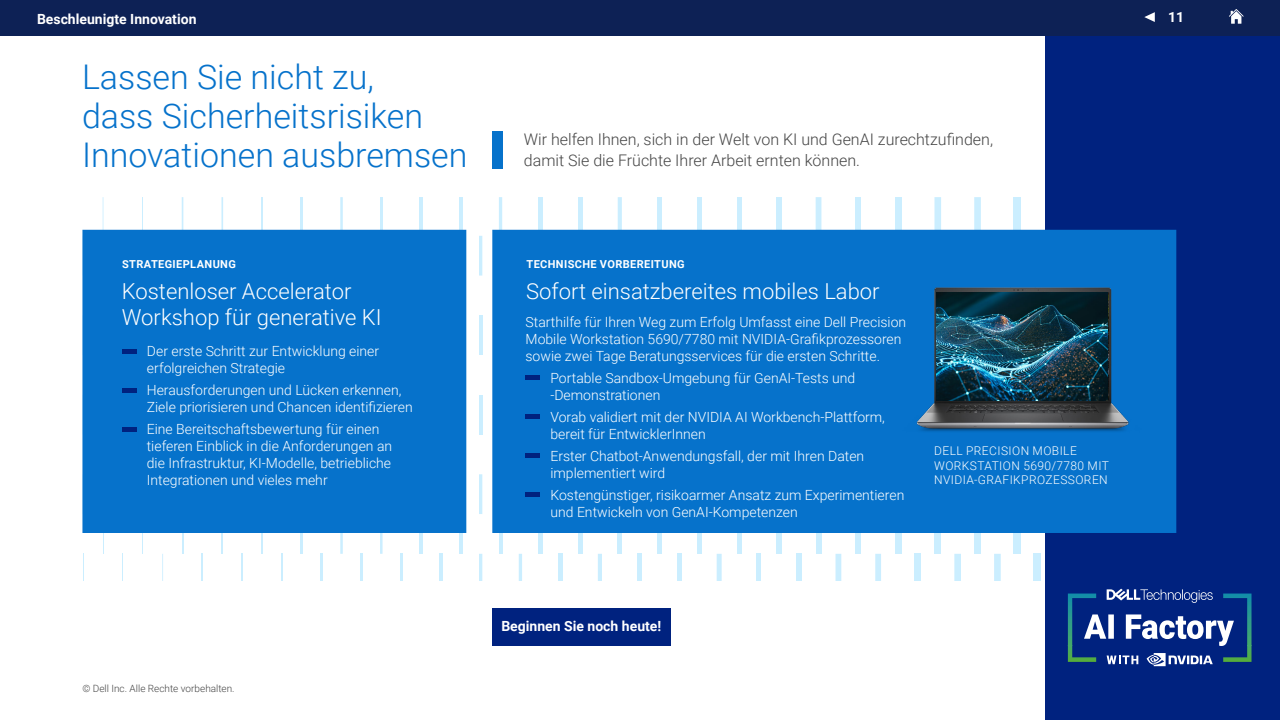
<style>
.page{position:relative;width:1280px;height:720px;background:#fff}
.page>*{position:absolute;margin:0;border:0;box-sizing:border-box;transform-origin:0 0}
.t1{font:300 34px/39px "Roboto";color:#0672cb}
.t2{font:300 22px/26.4px "Roboto";color:#fff}
.body_charcoal_16pt{font:300 16px/21px "Roboto";color:#444}
.body_white_16pt{font:300 14px/17px "Roboto";color:#fff}
.t3{font:700 14px "Roboto";color:#fff}
.t4{font:300 12px/14.4px "Roboto";letter-spacing:.035em;color:#fff}
.t5{font:700 11px "Roboto";letter-spacing:.035em;color:#fff}
.t6{font:300 10px "Roboto";color:#444}
</style>
<div class="page">
<div style="left:0;top:0;width:1280px;height:36px;background:#0d2155"></div>
<svg style="left:1229px;top:9px;width:15px;height:15px"></svg>
<hr style="left:142px;top:197px;width:1px;height:39px;background:#cbeeff">
<hr style="left:103px;top:197px;width:1px;height:39px;background:#cbeeff">
<div style="left:1014px;top:197px;width:7px;height:39px;background:#cbeeff"></div>
<div style="left:974px;top:197px;width:7px;height:39px;background:#cbeeff"></div>
<div style="left:934px;top:197px;width:7px;height:39px;background:#cbeeff"></div>
<div style="left:895px;top:197px;width:6px;height:39px;background:#cbeeff"></div>
<div style="left:855px;top:197px;width:6px;height:39px;background:#cbeeff"></div>
<div style="left:776px;top:197px;width:6px;height:39px;background:#cbeeff"></div>
<div style="left:816px;top:197px;width:5px;height:39px;background:#cbeeff"></div>
<div style="left:697px;top:197px;width:5px;height:39px;background:#cbeeff"></div>
<div style="left:737px;top:197px;width:5px;height:39px;background:#cbeeff"></div>
<div style="left:657px;top:197px;width:5px;height:39px;background:#cbeeff"></div>
<hr style="left:618px;top:197px;width:4px;height:39px;background:#cbeeff">
<hr style="left:578px;top:197px;width:4px;height:39px;background:#cbeeff">
<hr style="left:538px;top:197px;width:4px;height:39px;background:#cbeeff">
<hr style="left:459px;top:197px;width:3px;height:39px;background:#cbeeff">
<hr style="left:499px;top:197px;width:3px;height:39px;background:#cbeeff">
<hr style="left:419px;top:197px;width:4px;height:39px;background:#cbeeff">
<hr style="left:340px;top:197px;width:3px;height:39px;background:#cbeeff">
<hr style="left:301px;top:197px;width:2px;height:39px;background:#cbeeff">
<hr style="left:380px;top:197px;width:3px;height:39px;background:#cbeeff">
<hr style="left:261px;top:197px;width:2px;height:39px;background:#cbeeff">
<hr style="left:221px;top:197px;width:2px;height:39px;background:#cbeeff">
<hr style="left:182px;top:197px;width:1px;height:39px;background:#cbeeff">
<hr style="left:479px;top:236px;width:3px;height:40px;background:#cbeeff">
<hr style="left:479px;top:315px;width:3px;height:40px;background:#cbeeff">
<hr style="left:479px;top:395px;width:3px;height:40px;background:#cbeeff">
<hr style="left:479px;top:474px;width:3px;height:40px;background:#cbeeff">
<hr style="left:142px;top:514px;width:1px;height:40px;background:#cbeeff">
<hr style="left:103px;top:514px;width:1px;height:40px;background:#cbeeff">
<div style="left:1014px;top:514px;width:7px;height:40px;background:#cbeeff"></div>
<div style="left:974px;top:514px;width:7px;height:40px;background:#cbeeff"></div>
<div style="left:934px;top:514px;width:7px;height:40px;background:#cbeeff"></div>
<div style="left:895px;top:514px;width:6px;height:40px;background:#cbeeff"></div>
<div style="left:855px;top:514px;width:6px;height:40px;background:#cbeeff"></div>
<div style="left:776px;top:514px;width:6px;height:40px;background:#cbeeff"></div>
<div style="left:816px;top:514px;width:5px;height:40px;background:#cbeeff"></div>
<div style="left:697px;top:514px;width:5px;height:40px;background:#cbeeff"></div>
<div style="left:737px;top:514px;width:5px;height:40px;background:#cbeeff"></div>
<div style="left:657px;top:514px;width:5px;height:40px;background:#cbeeff"></div>
<hr style="left:618px;top:514px;width:4px;height:40px;background:#cbeeff">
<hr style="left:578px;top:514px;width:4px;height:40px;background:#cbeeff">
<hr style="left:538px;top:514px;width:4px;height:40px;background:#cbeeff">
<hr style="left:459px;top:514px;width:3px;height:40px;background:#cbeeff">
<hr style="left:499px;top:514px;width:3px;height:40px;background:#cbeeff">
<hr style="left:419px;top:514px;width:4px;height:40px;background:#cbeeff">
<hr style="left:340px;top:514px;width:3px;height:40px;background:#cbeeff">
<hr style="left:301px;top:514px;width:2px;height:40px;background:#cbeeff">
<hr style="left:380px;top:514px;width:3px;height:40px;background:#cbeeff">
<hr style="left:261px;top:514px;width:2px;height:40px;background:#cbeeff">
<hr style="left:221px;top:514px;width:2px;height:40px;background:#cbeeff">
<hr style="left:182px;top:514px;width:1px;height:40px;background:#cbeeff">
<svg style="left:162px;top:554px;width:1px;height:27px"></svg>
<svg style="left:83px;top:554px;width:1px;height:27px"></svg>
<div style="left:1033px;top:554px;width:8px;height:27px;background:#cbeeff"></div>
<div style="left:994px;top:554px;width:7px;height:27px;background:#cbeeff"></div>
<div style="left:954px;top:554px;width:7px;height:27px;background:#cbeeff"></div>
<div style="left:915px;top:554px;width:6px;height:27px;background:#cbeeff"></div>
<div style="left:875px;top:554px;width:6px;height:27px;background:#cbeeff"></div>
<div style="left:796px;top:554px;width:6px;height:27px;background:#cbeeff"></div>
<div style="left:836px;top:554px;width:5px;height:27px;background:#cbeeff"></div>
<div style="left:717px;top:554px;width:5px;height:27px;background:#cbeeff"></div>
<div style="left:756px;top:554px;width:5px;height:27px;background:#cbeeff"></div>
<div style="left:677px;top:554px;width:5px;height:27px;background:#cbeeff"></div>
<hr style="left:638px;top:554px;width:4px;height:27px;background:#cbeeff">
<hr style="left:598px;top:554px;width:4px;height:27px;background:#cbeeff">
<hr style="left:558px;top:554px;width:4px;height:27px;background:#cbeeff">
<hr style="left:479px;top:554px;width:3px;height:27px;background:#cbeeff">
<hr style="left:519px;top:554px;width:3px;height:27px;background:#cbeeff">
<hr style="left:439px;top:554px;width:4px;height:27px;background:#cbeeff">
<hr style="left:360px;top:554px;width:3px;height:27px;background:#cbeeff">
<hr style="left:320px;top:554px;width:3px;height:27px;background:#cbeeff">
<hr style="left:400px;top:554px;width:2px;height:27px;background:#cbeeff">
<hr style="left:281px;top:554px;width:2px;height:27px;background:#cbeeff">
<hr style="left:241px;top:554px;width:2px;height:27px;background:#cbeeff">
<svg style="left:202px;top:554px;width:1px;height:27px"></svg>
<div style="left:1045px;top:36px;width:235px;height:684px;background:#00227f"></div>
<svg style="left:1144px;top:12px;width:11px;height:10px"></svg>
<div style="left:492px;top:608px;width:178px;height:37px;background:#00227f"></div>
<div style="left:492px;top:230px;width:684px;height:303px;background:#0672cb"></div>
<div style="left:526px;top:375px;width:14px;height:5px;background:#00227f"></div>
<div style="left:526px;top:414px;width:14px;height:5px;background:#00227f"></div>
<div style="left:526px;top:453px;width:14px;height:5px;background:#00227f"></div>
<div style="left:526px;top:492px;width:14px;height:5px;background:#00227f"></div>
<div style="left:82px;top:230px;width:384px;height:303px;background:#0672cb"></div>
<hr style="left:122px;top:349px;width:15px;height:4px;background:#00227f">
<hr style="left:122px;top:388px;width:15px;height:4px;background:#00227f">
<hr style="left:122px;top:427px;width:15px;height:4px;background:#00227f">
<img style="left:917px;top:287px;width:212px;height:145px">
<img style="left:936px;top:292px;width:172px;height:108px">
<svg style="left:1068px;top:589px;width:184px;height:77px"></svg>
<div style="left:492px;top:132px;width:11px;height:37px;background:#0672cb"></div>
<p class="t3" style="left:37px;top:9px;width:161px">Beschleunigte Innovation</p>
<p class="t3" style="left:1168px;top:7px;width:18px">11</p>
<p class="t1" style="left:82px;top:56px;width:387px">Lassen Sie nicht zu,<br>dass Sicherheitsrisiken<br>Innovationen ausbremsen</p>
<p class="t5" style="left:122px;top:257px;width:115px">STRATEGIEPLANUNG</p>
<p class="t2" style="left:122px;top:277px;width:261px">Kostenloser Accelerator<br>Workshop für generative KI</p>
<p class="body_white_16pt" style="left:147px;top:342px;width:234px">Der erste Schritt zur Entwicklung einer erfolgreichen Strategie</p>
<p class="body_white_16pt" style="left:147px;top:381px;width:267px">Herausforderungen und Lücken erkennen,<br>Ziele priorisieren und Chancen identifizieren</p>
<p class="body_white_16pt" style="left:147px;top:420px;width:247px">Eine Bereitschaftsbewertung für einen tieferen Einblick in die Anforderungen an die Infrastruktur, KI-Modelle, betriebliche Integrationen und vieles mehr</p>
<p class="body_charcoal_16pt" style="left:524px;top:129px;width:471px">Wir helfen Ihnen, sich in der Welt von KI und GenAI zurechtzufinden, damit Sie die Früchte Ihrer Arbeit ernten können.</p>
<p class="t5" style="left:526px;top:257px;width:160px">TECHNISCHE VORBEREITUNG</p>
<p class="t2" style="left:526px;top:277px;width:355px">Sofort einsatzbereites mobiles Labor</p>
<p class="body_white_16pt" style="left:526px;top:313px;width:382px">Starthilfe für Ihren Weg zum Erfolg Umfasst eine Dell Precision<br>Mobile Workstation 5690/7780 mit NVIDIA-Grafikprozessoren sowie zwei Tage Beratungsservices für die ersten Schritte.</p>
<p class="body_white_16pt" style="left:550px;top:369px;width:306px">Portable Sandbox-Umgebung für GenAI-Tests und -Demonstrationen</p>
<p class="body_white_16pt" style="left:550px;top:408px;width:336px">Vorab validiert mit der NVIDIA AI Workbench-Plattform, bereit für EntwicklerInnen</p>
<p class="body_white_16pt" style="left:550px;top:447px;width:315px">Erster Chatbot-Anwendungsfall, der mit Ihren Daten implementiert wird</p>
<p class="body_white_16pt" style="left:550px;top:486px;width:355px">Kostengünstiger, risikoarmer Ansatz zum Experimentieren und Entwickeln von GenAI-Kompetenzen</p>
<p class="t4" style="left:934px;top:443px;width:176px">DELL PRECISION MOBILE<br>WORKSTATION 5690/7780 MIT<br>NVIDIA-GRAFIKPROZESSOREN</p>
<p class="t6" style="left:82px;top:681px;width:154px">© Dell Inc. Alle Rechte vorbehalten.</p>
<p class="t3" style="left:501px;top:616px;width:161px">Beginnen Sie noch heute!</p>
</div>
